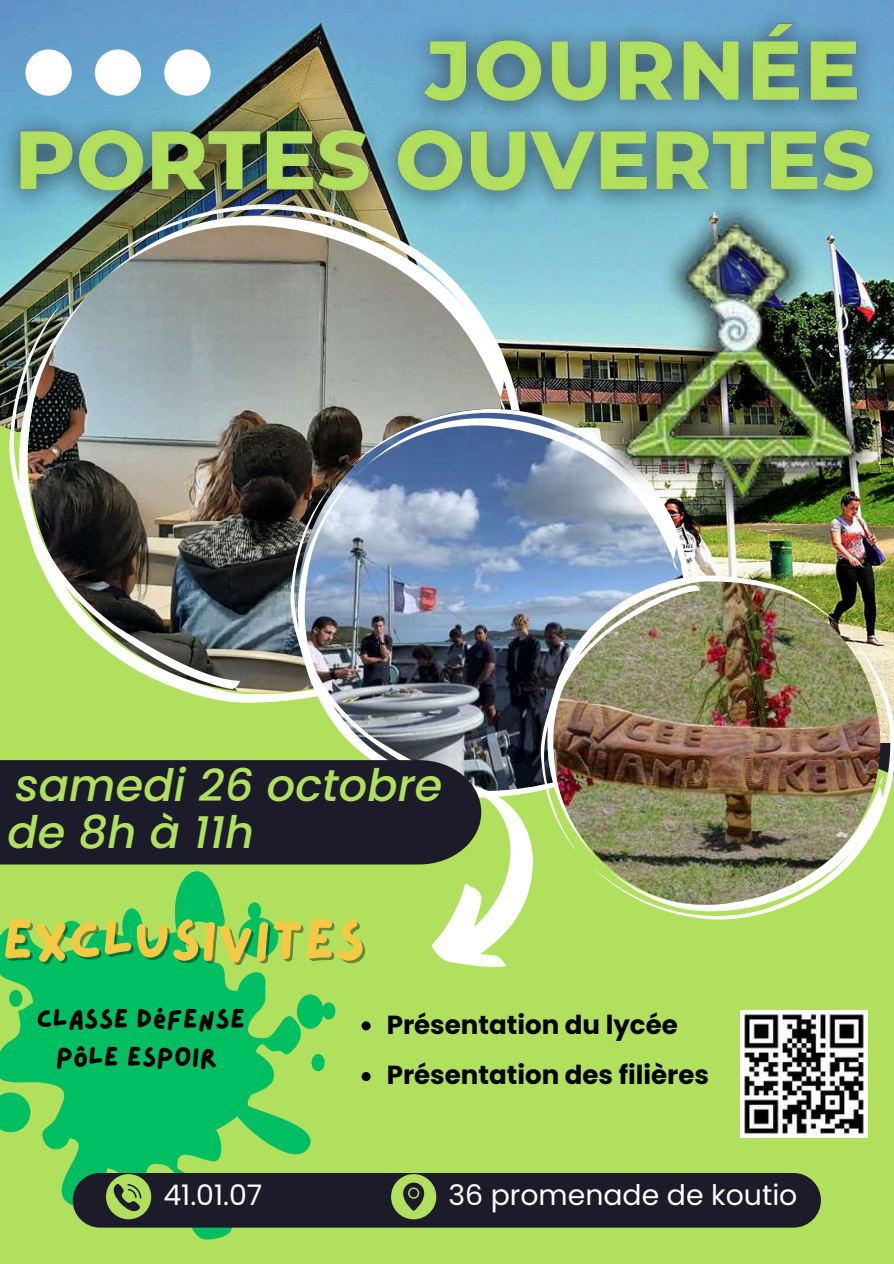
<style>
.page{position:relative;width:894px;height:1264px;background:#fff}
.page>*{position:absolute;margin:0;border:0;box-sizing:border-box;transform-origin:0 0}
.t1{font:56.85px "Lazydog";color:#f4ca44}
.t2{font:italic 500 44.7px/47.1px "Poppins";color:#b0e05e}
.t3{font:28.35px "Poppins";color:#fff}
.t4{font:27.45px/38.2px "Lazydog";color:#000;text-align:center}
.t5{font:700 26.1px/50.7px "Poppins";color:#000}
</style>
<div class="page">
<img style="left:0;top:0;width:893px;height:409px">
<div style="left:0;top:409px;width:893px;height:854px;background:#b0e05e"></div>
<img style="left:9px;top:231px;width:533px;height:472px">
<img style="left:290px;top:409px;width:415px;height:353px">
<img style="left:540px;top:575px;width:353px;height:344px">
<svg style="left:368px;top:762px;width:211px;height:231px;fill:#b0e05e"></svg>
<div style="left:0;top:760px;width:481px;height:104px;background:#1b1b2a"></div>
<svg style="left:0;top:839px;width:328px;height:402px;background:#50c15c"></svg>
<div style="left:238px;top:917px;width:40px;height:40px;background:#00bf63;border-radius:50%"></div>
<svg style="left:0;top:1092px;width:30px;height:40px"></svg>
<div style="left:61px;top:920px;width:21px;height:18px;background:#00bf63;border-radius:50%"></div>
<div style="left:297px;top:994px;width:26px;height:34px;background:#00bf63;border-radius:50%"></div>
<div style="left:311px;top:1054px;width:13px;height:17px;background:#00bf63;border-radius:50%"></div>
<div style="left:322px;top:1002px;width:13px;height:17px;background:#00bf63;border-radius:50%"></div>
<div style="left:248px;top:902px;width:13px;height:17px;background:#00bf63;border-radius:50%"></div>
<div style="left:9px;top:989px;width:13px;height:17px;background:#00bf63;border-radius:50%"></div>
<div style="left:73px;top:1172px;width:747px;height:55px;background:#1b1b2a;border-radius:27px"></div>
<svg style="left:106px;top:1174px;width:45px;height:45px"></svg>
<svg style="left:391px;top:1174px;width:45px;height:45px"></svg>
<svg style="left:25px;top:49px;width:185px;height:46px"></svg>
<img style="left:740px;top:1010px;width:127px;height:127px">
<img style="left:589px;top:231px;width:302px;height:316px">
<img style="left:386px;top:0;width:507px;height:95px">
<img style="left:0;top:95px;width:893px;height:136px">
<svg style="left:361px;top:1021px;width:9px;height:9px"></svg>
<svg style="left:361px;top:1072px;width:9px;height:9px"></svg>
<h2 class="t2" style="left:8px;top:761px;width:436px">samedi 26 octobre de 8h à 11h</h2>
<h1 class="t1" style="left:2px;top:912px;width:364px">exclusivites</h1>
<p class="t4" style="left:36px;top:1000px;width:210px">Classe défense<br>Pôle espoir</p>
<p class="t5" style="left:386px;top:999px;width:324px">Présentation du lycée<br>Présentation des filières</p>
<p class="t3" style="left:163px;top:1175px;width:100px">41.01.07</p>
<p class="t3" style="left:448px;top:1175px;width:350px">36 promenade de koutio</p>
</div>
